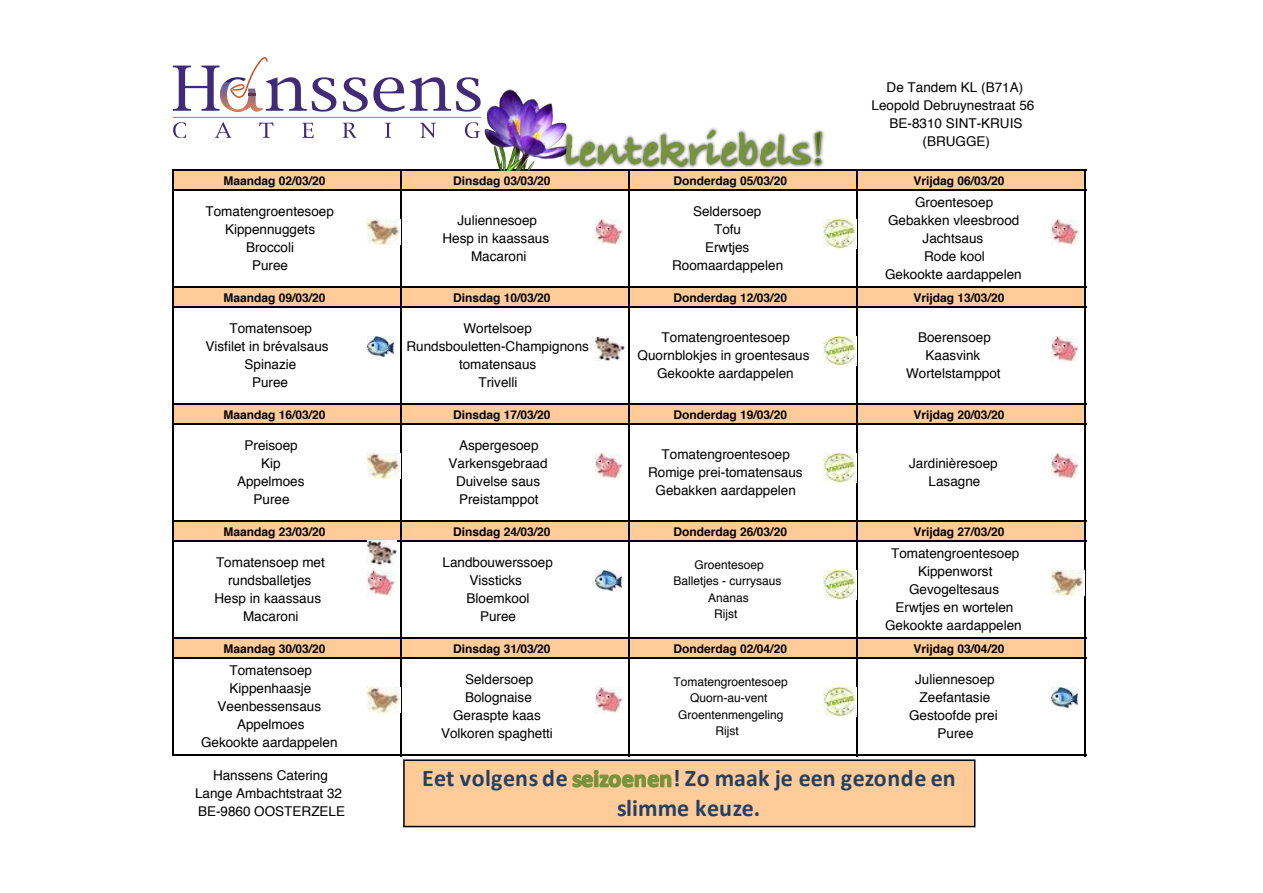
<style>
.page{position:relative;width:1263px;height:893px;background:#fff}
.page>*{position:absolute;margin:0;border:0;box-sizing:border-box;transform-origin:0 0}
.t1{font:700 24px/30px "Calibri";letter-spacing:.005em;color:#254061}
.t2{font:700 24px "Calibri";letter-spacing:.025em;color:#254061}
.t3{font:13.5px/18px "Helvetica";color:#000;text-align:center}
.t4{font:700 12px "Helvetica";color:#000}
.t5{font:12px/16.5px "Helvetica";color:#000;text-align:center}
</style>
<div class="page">
<div style="left:174px;top:170px;width:912px;height:21px;background:#fc9"></div>
<div style="left:174px;top:287px;width:912px;height:21px;background:#fc9"></div>
<div style="left:174px;top:404px;width:912px;height:21px;background:#fc9"></div>
<div style="left:174px;top:521px;width:912px;height:21px;background:#fc9"></div>
<div style="left:174px;top:638px;width:912px;height:21px;background:#fc9"></div>
<hr style="left:172px;top:170px;width:2px;height:586px;background:#000">
<hr style="left:400px;top:171px;width:2px;height:585px;background:#000">
<hr style="left:628px;top:171px;width:2px;height:585px;background:#000">
<hr style="left:856px;top:171px;width:2px;height:585px;background:#000">
<hr style="left:1084px;top:171px;width:2px;height:585px;background:#000">
<hr style="left:174px;top:170px;width:912px;height:1px;background:#000">
<hr style="left:174px;top:189px;width:912px;height:2px;background:#000">
<hr style="left:174px;top:287px;width:912px;height:1px;background:#000">
<hr style="left:174px;top:306px;width:912px;height:2px;background:#000">
<hr style="left:174px;top:404px;width:912px;height:1px;background:#000">
<hr style="left:174px;top:423px;width:912px;height:2px;background:#000">
<hr style="left:174px;top:521px;width:912px;height:1px;background:#000">
<hr style="left:174px;top:540px;width:912px;height:2px;background:#000">
<hr style="left:174px;top:638px;width:912px;height:1px;background:#000">
<hr style="left:174px;top:657px;width:912px;height:2px;background:#000">
<hr style="left:174px;top:755px;width:912px;height:1px;background:#000">
<svg style="left:173px;top:57px;width:307px;height:81px"></svg>
<img style="left:484px;top:89px;width:82px;height:82px">
<img style="left:560px;top:124px;width:248px;height:47px">
<img style="left:808px;top:130px;width:20px;height:40px">
<svg style="left:566px;top:130px;width:256px;height:37px"></svg>
<div style="left:404px;top:760px;width:571px;height:67px;background:#fc9"></div>
<div style="left:403px;top:759px;width:572px;height:68px;border:2px solid #000"></div>
<svg style="left:572px;top:770px;width:100px;height:18px"></svg>
<img style="left:368px;top:219px;width:32px;height:26px">
<img style="left:596px;top:219px;width:26px;height:26px">
<img style="left:824px;top:219px;width:32px;height:29px">
<img style="left:1052px;top:219px;width:26px;height:26px">
<img style="left:368px;top:336px;width:25px;height:20px">
<img style="left:596px;top:336px;width:29px;height:25px">
<img style="left:824px;top:336px;width:32px;height:29px">
<img style="left:1052px;top:336px;width:26px;height:26px">
<img style="left:368px;top:453px;width:32px;height:26px">
<img style="left:596px;top:453px;width:26px;height:26px">
<img style="left:824px;top:453px;width:32px;height:29px">
<img style="left:1052px;top:453px;width:26px;height:26px">
<img style="left:368px;top:540px;width:29px;height:25px">
<img style="left:368px;top:570px;width:26px;height:26px">
<img style="left:596px;top:570px;width:25px;height:20px">
<img style="left:824px;top:570px;width:32px;height:29px">
<img style="left:1052px;top:570px;width:32px;height:26px">
<img style="left:368px;top:687px;width:32px;height:26px">
<img style="left:596px;top:687px;width:26px;height:26px">
<img style="left:824px;top:687px;width:32px;height:29px">
<img style="left:1052px;top:687px;width:25px;height:20px">
<p class="t3" style="left:872px;top:79px;width:164px">De Tandem KL (B71A)<br>Leopold Debruynestraat 56<br>BE-8310 SINT-KRUIS (BRUGGE)</p>
<p class="t4" style="left:224px;top:175px;width:104px">Maandag 02/03/20</p>
<p class="t4" style="left:453px;top:175px;width:99px">Dinsdag 03/03/20</p>
<p class="t4" style="left:674px;top:175px;width:115px">Donderdag 05/03/20</p>
<p class="t4" style="left:914px;top:175px;width:92px">Vrijdag 06/03/20</p>
<p class="t3" style="left:206px;top:203px;width:130px">Tomatengroentesoep<br>Kippennuggets<br>Broccoli<br>Puree</p>
<p class="t3" style="left:442px;top:212px;width:108px">Juliennesoep<br>Hesp in kaassaus<br>Macaroni</p>
<p class="t3" style="left:672px;top:203px;width:113px">Seldersoep<br>Tofu<br>Erwtjes<br>Roomaardappelen</p>
<p class="t3" style="left:885px;top:194px;width:138px">Groentesoep<br>Gebakken vleesbrood<br>Jachtsaus<br>Rode kool<br>Gekookte aardappelen</p>
<p class="t4" style="left:224px;top:292px;width:104px">Maandag 09/03/20</p>
<p class="t4" style="left:453px;top:292px;width:99px">Dinsdag 10/03/20</p>
<p class="t4" style="left:674px;top:292px;width:115px">Donderdag 12/03/20</p>
<p class="t4" style="left:914px;top:292px;width:92px">Vrijdag 13/03/20</p>
<p class="t3" style="left:206px;top:320px;width:125px">Tomatensoep<br>Visfilet in brévalsaus<br>Spinazie<br>Puree</p>
<p class="t3" style="left:406px;top:320px;width:184px">Wortelsoep<br>Rundsbouletten-Champignons tomatensaus<br>Trivelli</p>
<p class="t3" style="left:638px;top:329px;width:173px">Tomatengroentesoep<br>Quornblokjes in groentesaus<br>Gekookte aardappelen</p>
<p class="t3" style="left:906px;top:329px;width:96px">Boerensoep<br>Kaasvink<br>Wortelstamppot</p>
<p class="t4" style="left:224px;top:409px;width:104px">Maandag 16/03/20</p>
<p class="t4" style="left:453px;top:409px;width:99px">Dinsdag 17/03/20</p>
<p class="t4" style="left:674px;top:409px;width:115px">Donderdag 19/03/20</p>
<p class="t4" style="left:914px;top:409px;width:92px">Vrijdag 20/03/20</p>
<p class="t3" style="left:237px;top:437px;width:69px">Preisoep<br>Kip<br>Appelmoes<br>Puree</p>
<p class="t3" style="left:448px;top:437px;width:101px">Aspergesoep<br>Varkensgebraad<br>Duivelse saus<br>Preistamppot</p>
<p class="t3" style="left:648px;top:446px;width:156px">Tomatengroentesoep<br>Romige prei-tomatensaus<br>Gebakken aardappelen</p>
<p class="t3" style="left:909px;top:455px;width:90px">Jardinièresoep<br>Lasagne</p>
<p class="t4" style="left:224px;top:526px;width:104px">Maandag 23/03/20</p>
<p class="t4" style="left:453px;top:526px;width:99px">Dinsdag 24/03/20</p>
<p class="t4" style="left:674px;top:526px;width:115px">Donderdag 26/03/20</p>
<p class="t4" style="left:914px;top:526px;width:92px">Vrijdag 27/03/20</p>
<p class="t3" style="left:214px;top:554px;width:112px">Tomatensoep met rundsballetjes<br>Hesp in kaassaus<br>Macaroni</p>
<p class="t3" style="left:442px;top:554px;width:112px">Landbouwerssoep<br>Vissticks<br>Bloemkool<br>Puree</p>
<p class="t5" style="left:674px;top:557px;width:110px">Groentesoep<br>Balletjes - currysaus<br>Ananas<br>Rijst</p>
<p class="t3" style="left:885px;top:545px;width:138px">Tomatengroentesoep<br>Kippenworst<br>Gevogeltesaus<br>Erwtjes en wortelen<br>Gekookte aardappelen</p>
<p class="t4" style="left:224px;top:643px;width:104px">Maandag 30/03/20</p>
<p class="t4" style="left:453px;top:643px;width:99px">Dinsdag 31/03/20</p>
<p class="t4" style="left:674px;top:643px;width:115px">Donderdag 02/04/20</p>
<p class="t4" style="left:914px;top:643px;width:92px">Vrijdag 03/04/20</p>
<p class="t3" style="left:201px;top:662px;width:138px">Tomatensoep<br>Kippenhaasje<br>Veenbessensaus<br>Appelmoes<br>Gekookte aardappelen</p>
<p class="t3" style="left:441px;top:671px;width:113px">Seldersoep<br>Bolognaise<br>Geraspte kaas<br>Volkoren spaghetti</p>
<p class="t5" style="left:674px;top:674px;width:116px">Tomatengroentesoep<br>Quorn-au-vent<br>Groentenmengeling<br>Rijst</p>
<p class="t3" style="left:909px;top:671px;width:90px">Juliennesoep<br>Zeefantasie<br>Gestoofde prei<br>Puree</p>
<p class="t3" style="left:195px;top:767px;width:152px">Hanssens Catering<br>Lange Ambachtstraat 32<br>BE-9860 OOSTERZELE</p>
<h1 class="t2" style="left:422px;top:763px;width:147px">Eet volgens de</h1>
<h1 class="t1" style="left:617px;top:763px;width:340px;text-indent:56px">! Zo maak je een gezonde en slimme keuze.</h1>
</div>
